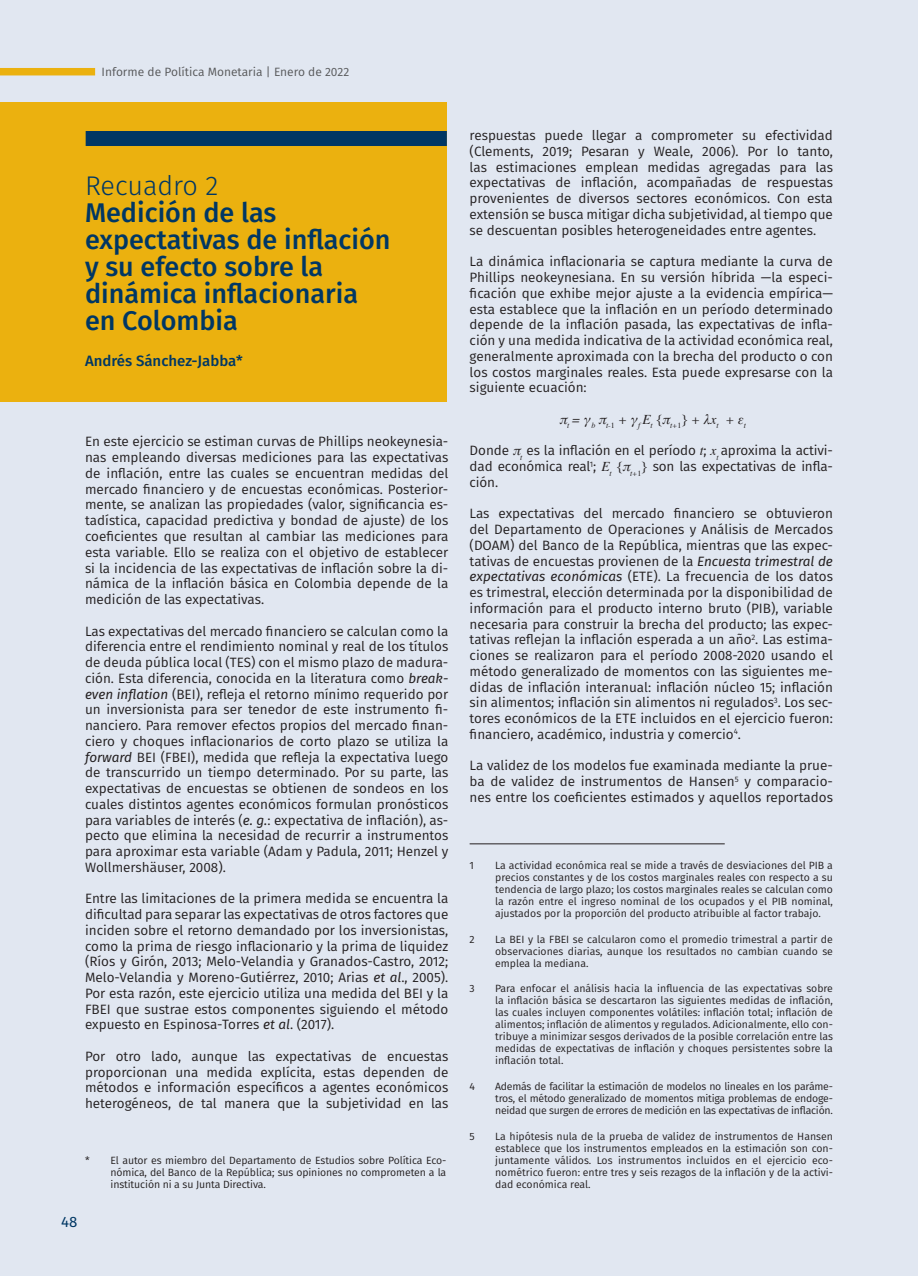
<style>
.page{position:relative;width:918px;height:1276px;background:#e1e7f1}
.page>*{position:absolute;margin:0;border:0;box-sizing:border-box;transform-origin:0 0}
.Recuadro_autores{font:500 27px "Fira Sans";color:#003764}
.Recuadro_autores-2{font:300 27px "Fira Sans";color:#003764}
.Recuadro_autores-3{font:500 15px "Fira Sans";color:#003764}
.t1{font:15px "Fira Sans";color:#003764}
.Recuadros{font:13.5px/15.8px "Fira Sans";color:#231f20;text-align:justify}
.Recuadros-2{font:italic 13.5px "Times";color:#231f20}
.t2{font:12px "Fira Sans";color:#57585a}
.Nota_al_pie_Recuadro{font:10.5px/12px "Fira Sans";letter-spacing:-.005em;color:#231f20;text-align:justify}
.s1{font-style:italic}
.s2{font-style:normal}
.s3{font-family:"Times";font-style:italic}
.s4{font-family:"Times"}
</style>
<div class="page">
<div style="left:0;top:68px;width:95px;height:7px;background:#ebb10f"></div>
<div style="left:0;top:102px;width:447px;height:299px;background:#ebb10f"></div>
<div style="left:86px;top:131px;width:361px;height:15px;background:#003764"></div>
<hr style="left:470px;top:843px;width:255px;height:1px;background:#231f20">
<p class="t2" style="left:102px;top:63px;width:249px">Informe de Política Monetaria | Enero de 2022</p>
<p class="Recuadro_autores-2" style="left:85px;top:166px;width:135px">Recuadro 2</p>
<p class="Recuadro_autores" style="left:85px;top:191px;width:193px">Medición de las</p>
<p class="Recuadro_autores" style="left:85px;top:218px;width:307px">expectativas de inflación</p>
<p class="Recuadro_autores" style="left:85px;top:245px;width:240px">y su efecto sobre la</p>
<p class="Recuadro_autores" style="left:85px;top:272px;width:275px">dinámica inflacionaria</p>
<p class="Recuadro_autores" style="left:85px;top:299px;width:154px">en Colombia</p>
<p class="Recuadro_autores-3" style="left:85px;top:348px;width:159px">Andrés Sánchez-Jabba*</p>
<p class="Recuadros" style="left:85px;top:433px;width:365px">En este ejercicio se estiman curvas de Phillips neokeynesia&shy;nas empleando diversas mediciones para las expectativas de inflación, entre las cuales se encuentran medidas del mercado financiero y de encuestas económicas. Posterior&shy;mente, se analizan las propiedades (valor, significancia es&shy;tadística, capacidad predictiva y bondad de ajuste) de los coeficientes que resultan al cambiar las mediciones para esta variable. Ello se realiza con el objetivo de establecer si la incidencia de las expectativas de inflación sobre la di&shy;námica de la inflación básica en Colombia depende de la medición de las expectativas.</p>
<p class="Recuadros" style="left:85px;top:622px;width:365px">Las expectativas del mercado financiero se calculan como la diferencia entre el rendimiento nominal y real de los títulos de deuda pública local (TES) con el mismo plazo de madura&shy;ción. Esta diferencia, conocida en la literatura como <span class="s1">break&shy;even inflation</span> (BEI), refleja el retorno mínimo requerido por un inversionista para ser tenedor de este instrumento fi&shy;nanciero. Para remover efectos propios del mercado finan&shy;ciero y choques inflacionarios de corto plazo se utiliza la <span class="s1">forward</span> BEI (FBEI), medida que refleja la expectativa luego de transcurrido un tiempo determinado. Por su parte, las expectativas de encuestas se obtienen de sondeos en los cuales distintos agentes económicos formulan pronósticos para variables de interés (<span class="s1">e. g.</span>: expectativa de inflación), as&shy;pecto que elimina la necesidad de recurrir a instrumentos para aproximar esta variable (Adam y Padula, 2011; Henzel y Wollmershäuser, 2008).</p>
<p class="Recuadros" style="left:85px;top:890px;width:365px">Entre las limitaciones de la primera medida se encuentra la dificultad para separar las expectativas de otros factores que inciden sobre el retorno demandado por los inversionistas, como la prima de riesgo inflacionario y la prima de liquidez (Ríos y Girón, 2013; Melo-Velandia y Granados-Castro, 2012; Melo-Velandia y Moreno-Gutiérrez, 2010; Arias <span class="s1">et al</span>., 2005).<br>Por esta razón, este ejercicio utiliza una medida del BEI y la FBEI que sustrae estos componentes siguiendo el método expuesto en Espinosa-Torres <span class="s1">et al</span>. (2017).</p>
<p class="Recuadros" style="left:85px;top:1048px;width:365px">Por otro lado, aunque las expectativas de encuestas proporcionan una medida explícita, estas dependen de métodos e información específicos a agentes económicos heterogéneos, de tal manera que la subjetividad en las</p>
<p class="Nota_al_pie_Recuadro" style="left:111px;top:1154px;width:337px;text-indent:-26px">* El autor es miembro del Departamento de Estudios sobre Política Eco&shy;nómica, del Banco de la República; sus opiniones no comprometen a la institución ni a su Junta Directiva.</p>
<p class="t1" style="left:61px;top:1210px;width:18px">48</p>
<p class="Recuadros" style="left:470px;top:127px;width:365px">respuestas puede llegar a comprometer su efectividad (Clements, 2019; Pesaran y Weale, 2006). Por lo tanto, las estimaciones emplean medidas agregadas para las expectativas de inflación, acompañadas de respuestas provenientes de diversos sectores económicos. Con esta extensión se busca mitigar dicha subjetividad, al tiempo que se descuentan posibles heterogeneidades entre agentes.</p>
<p class="Recuadros" style="left:470px;top:253px;width:365px">La dinámica inflacionaria se captura mediante la curva de Phillips neokeynesiana. En su versión híbrida —la especi&shy;ficación que exhibe mejor ajuste a la evidencia empírica— esta establece que la inflación en un período determinado depende de la inflación pasada, las expectativas de infla&shy;ción y una medida indicativa de la actividad económica real, generalmente aproximada con la brecha del producto o con los costos marginales reales. Esta puede expresarse con la siguiente ecuación:</p>
<p class="Recuadros-2" style="left:560px;top:407px;width:188px">π<sub>t</sub> = γ<sub>b</sub> π<sub>t</sub><sub>-1</sub> + γ<sub>f</sub> E<sub>t</sub> <span class="s2">{</span>π<sub>t+</sub><sub>1</sub><span class="s2">}</span> + λx<sub>t</sub> + ε<sub>t</sub></p>
<p class="Recuadros" style="left:470px;top:442px;width:365px">Donde <span class="s3">π</span><sub>t</sub> es la inflación en el período <span class="s3">t</span>; <span class="s3">x</span><sub>t</sub> aproxima la activi&shy;dad económica real<sup>1</sup>; <span class="s3">E</span><sub>t</sub> <span class="s4">{</span><span class="s3">π</span><sub>t+</sub><sub>1</sub><span class="s4">}</span> son las expectativas de infla&shy;ción.</p>
<p class="Recuadros" style="left:470px;top:505px;width:365px">Las expectativas del mercado financiero se obtuvieron del Departamento de Operaciones y Análisis de Mercados (DOAM) del Banco de la República, mientras que las expec&shy;tativas de encuestas provienen de la <span class="s1">Encuesta trimestral de expectativas económicas</span> (ETE). La frecuencia de los datos es trimestral, elección determinada por la disponibilidad de información para el producto interno bruto (PIB), variable necesaria para construir la brecha del producto; las expec&shy;tativas reflejan la inflación esperada a un año<sup>2</sup>. Las estima&shy;ciones se realizaron para el período 2008-2020 usando el método generalizado de momentos con las siguientes me&shy;didas de inflación interanual: inflación núcleo 15; inflación sin alimentos; inflación sin alimentos ni regulados<sup>3</sup>. Los sec&shy;tores económicos de la ETE incluidos en el ejercicio fueron: financiero, académico, industria y comercio<sup>4</sup>.</p>
<p class="Recuadros" style="left:470px;top:757px;width:365px">La validez de los modelos fue examinada mediante la prue&shy;ba de validez de instrumentos de Hansen<sup>5</sup> y comparacio&shy;nes entre los coeficientes estimados y aquellos reportados</p>
<p class="Nota_al_pie_Recuadro" style="left:470px;top:859px;width:6px">1</p>
<p class="Nota_al_pie_Recuadro" style="left:495px;top:859px;width:339px">La actividad económica real se mide a través de desviaciones del PIB a precios constantes y de los costos marginales reales con respecto a su tendencia de largo plazo; los costos marginales reales se calculan como la razón entre el ingreso nominal de los ocupados y el PIB nominal, ajustados por la proporción del producto atribuible al factor trabajo.</p>
<p class="Nota_al_pie_Recuadro" style="left:470px;top:933px;width:7px">2</p>
<p class="Nota_al_pie_Recuadro" style="left:495px;top:933px;width:339px">La BEI y la FBEI se calcularon como el promedio trimestral a partir de observaciones diarias, aunque los resultados no cambian cuando se emplea la mediana.</p>
<p class="Nota_al_pie_Recuadro" style="left:470px;top:982px;width:7px">3</p>
<p class="Nota_al_pie_Recuadro" style="left:495px;top:982px;width:339px">Para enfocar el análisis hacia la influencia de las expectativas sobre la inflación básica se descartaron las siguientes medidas de inflación, las cuales incluyen componentes volátiles: inflación total; inflación de alimentos; inflación de alimentos y regulados. Adicionalmente, ello con&shy;tribuye a minimizar sesgos derivados de la posible correlación entre las medidas de expectativas de inflación y choques persistentes sobre la inflación total.</p>
<p class="Nota_al_pie_Recuadro" style="left:470px;top:1080px;width:7px">4</p>
<p class="Nota_al_pie_Recuadro" style="left:495px;top:1080px;width:339px">Además de facilitar la estimación de modelos no lineales en los paráme&shy;tros, el método generalizado de momentos mitiga problemas de endoge&shy;neidad que surgen de errores de medición en las expectativas de inflación.</p>
<p class="Nota_al_pie_Recuadro" style="left:470px;top:1129px;width:7px">5</p>
<p class="Nota_al_pie_Recuadro" style="left:495px;top:1129px;width:339px">La hipótesis nula de la prueba de validez de instrumentos de Hansen establece que los instrumentos empleados en la estimación son con&shy;juntamente válidos. Los instrumentos incluidos en el ejercicio eco&shy;nométrico fueron: entre tres y seis rezagos de la inflación y de la activi&shy;dad económica real.</p>
</div>
